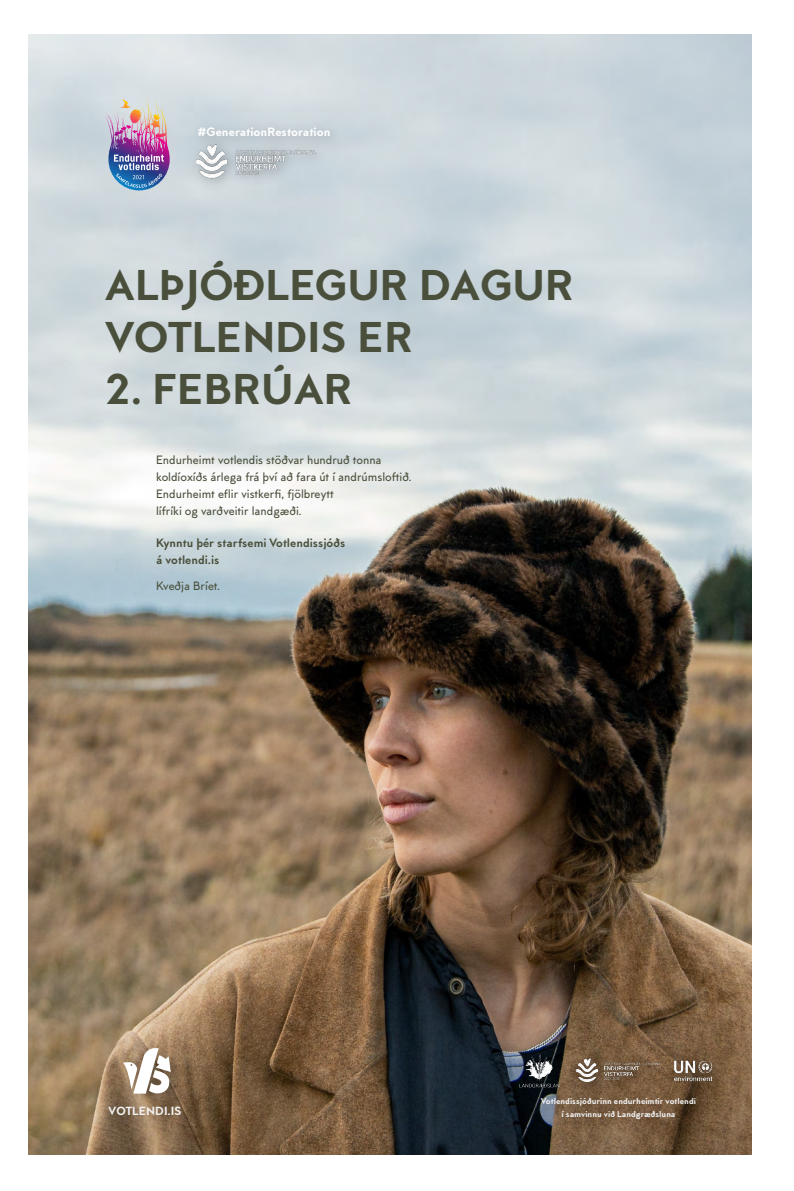
<style>
.page{position:relative;width:794px;height:1191px;background:#fff}
.page>*{position:absolute;margin:0;border:0;box-sizing:border-box;transform-origin:0 0}
.t1{font:900 43.2px/51.8px "MTT Milano";color:#4a4f3b}
.t2{font:500 12.2px/17.2px "MTT Milano";color:#4a4f3b}
.t3{font:800 12.2px/17.2px "MTT Milano";color:#4a4f3b}
.t4{font:900 12.2px "MTT Milano";color:#fff}
.t5{font:900 11.9px "MTT Milano";color:#f1f1f2}
.t6{font:900 8.5px/12.7px "MTT Milano";color:#f1f1f2;text-align:center}
</style>
<div class="page">
<img style="left:28px;top:34px;width:723px;height:1120px">
<img style="left:111px;top:1035px;width:78px;height:57px">
<svg style="left:123px;top:1048px;width:48px;height:44px"></svg>
<img style="left:184px;top:132px;width:149px;height:64px">
<img style="left:196px;top:158px;width:121px;height:21px">
<img style="left:185px;top:113px;width:164px;height:45px">
<img style="left:96px;top:1092px;width:106px;height:45px">
<svg style="left:139px;top:99px;width:10px;height:26px"></svg>
<svg style="left:114px;top:155px;width:50px;height:33px;background:#647eb4"></svg>
<img style="left:507px;top:1042px;width:223px;height:63px">
<img style="left:516px;top:1053px;width:208px;height:35px">
<img style="left:529px;top:1084px;width:187px;height:53px">
<p class="t4" style="left:197px;top:125px;width:135px">#GenerationRestoration</p>
<h1 class="t1" style="left:105px;top:262px;width:470px">ALÞJÓÐLEGUR DAGUR<br>VOTLENDIS ER</h1>
<h1 class="t1" style="left:105px;top:365px;width:249px">2. FEBRÚAR</h1>
<p class="t2" style="left:156px;top:451px;width:257px">Endurheimt votlendis stöðvar hundruð tonna koldíoxíðs árlega frá því að fara út í andrúmsloftið.<br>Endurheimt eflir vistkerfi, fjölbreytt<br>lífríki og varðveitir landgæði.</p>
<p class="t3" style="left:156px;top:535px;width:191px">Kynntu þér starfsemi Votlendissjóðs á votlendi.is</p>
<p class="t2" style="left:156px;top:577px;width:65px">Kveðja Bríet.</p>
<p class="t5" style="left:108px;top:1104px;width:75px">VOTLENDI.IS</p>
<p class="t6" style="left:541px;top:1095px;width:157px">Votlendissjóðurinn endurheimtir votlendi í samvinnu við Landgræðsluna</p>
</div>
